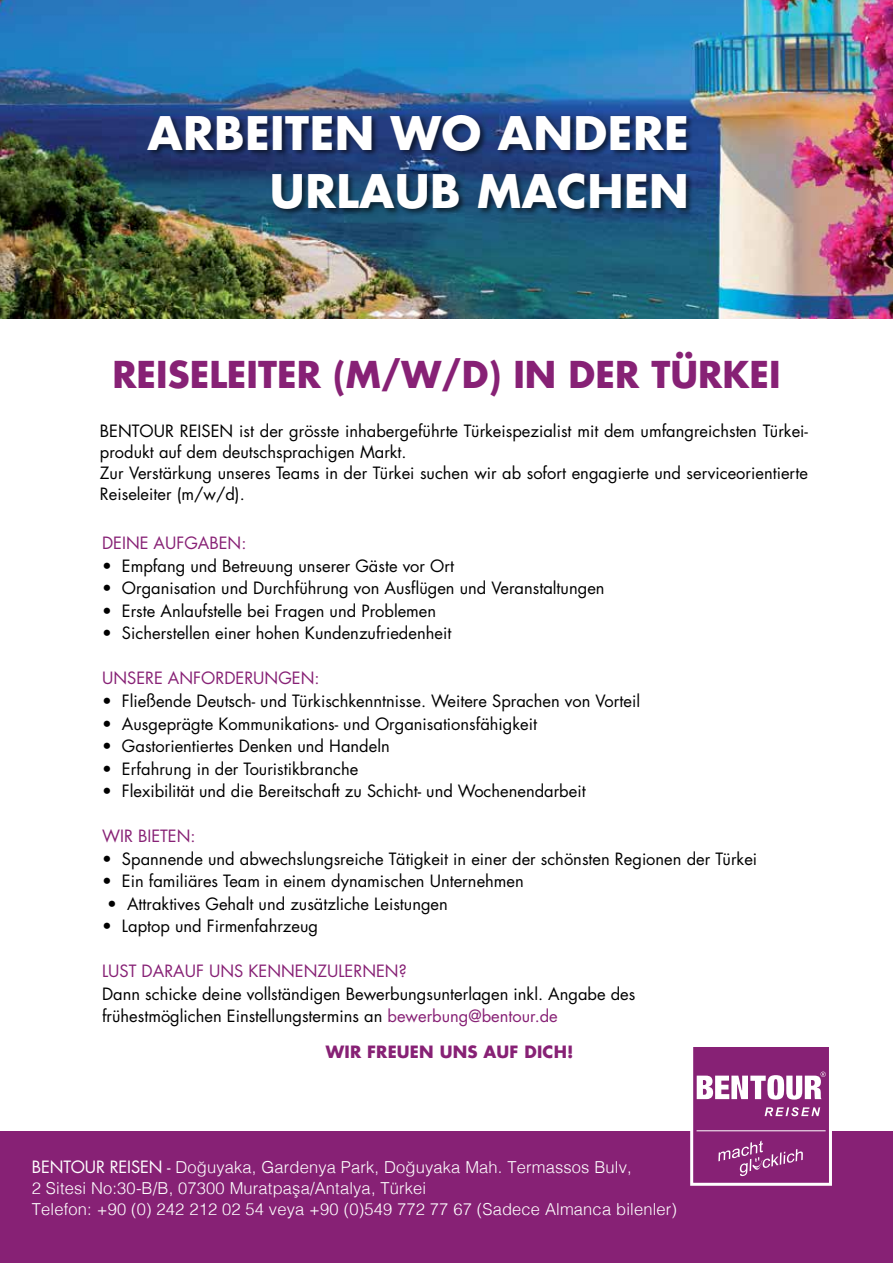
<style>
.page{position:relative;width:893px;height:1263px;background:#fff}
.page>*{position:absolute;margin:0;border:0;box-sizing:border-box;transform-origin:0 0}
.t1{font:700 45px/58.5px "Futura Std";letter-spacing:.01em;color:#fff;text-align:right}
.t2{font:700 36px "Futura Std";color:#872175}
.t3{font:16.5px/21px "Futura Std";color:#000}
.t4{font:300 16.5px/21px "Helvetica";letter-spacing:.01em;color:#fff}
.t5{font:16.5px "Futura Std";color:#872175}
.t6{font:700 16.5px "Futura Std";letter-spacing:.01em;color:#872175}
.s1{color:#872175}
.s2{font-family:"Futura Std";font-weight:400}
</style>
<div class="page">
<div style="left:0;top:1131px;width:893px;height:132px;background:#872175"></div>
<img style="left:0;top:0;width:893px;height:319px">
<div style="left:692px;top:1045px;width:138px;height:139px;background:#872175"></div>
<hr style="left:696px;top:1130px;width:130px;height:1px;background:#fff">
<svg style="left:697px;top:1071px;width:129px;height:28px"></svg>
<svg style="left:718px;top:1140px;width:85px;height:36px"></svg>
<svg style="left:765px;top:1107px;width:55px;height:9px"></svg>
<div style="left:690px;top:1044px;width:142px;height:142px;border:3px solid #fff"></div>
<div style="left:146px;top:114px;width:548px;height:102px;background:#000;opacity:.55"></div>
<h1 class="t1" style="left:147px;top:103px;width:543px">ARBEITEN WO ANDERE<br>URLAUB MACHEN</h1>
<h2 class="t2" style="left:112px;top:350px;width:670px">REISELEITER (M/W/D) IN DER TÜRKEI</h2>
<p class="t3" style="left:100px;top:420px;width:710px">BENTOUR REISEN ist der grösste inhabergeführte Türkeispezialist mit dem umfangreichsten Türkei&shy;produkt auf dem deutschsprachigen Markt.<br>Zur Verstärkung unseres Teams in der Türkei suchen wir ab sofort engagierte und serviceorientierte Reiseleiter (m/w/d).</p>
<p class="t5" style="left:102px;top:533px;width:146px">DEINE AUFGABEN:</p>
<p class="t3" style="left:102px;top:555px;width:354px">• Empfang und Betreuung unserer Gäste vor Ort</p>
<p class="t3" style="left:102px;top:578px;width:504px">• Organisation und Durchführung von Ausflügen und Veranstaltungen</p>
<p class="t3" style="left:102px;top:600px;width:336px">• Erste Anlaufstelle bei Fragen und Problemen</p>
<p class="t3" style="left:102px;top:623px;width:351px">• Sicherstellen einer hohen Kundenzufriedenheit</p>
<p class="t5" style="left:102px;top:668px;width:219px">UNSERE ANFORDERUNGEN:</p>
<p class="t3" style="left:102px;top:691px;width:540px">• Fließende Deutsch- und Türkischkenntnisse. Weitere Sprachen von Vorteil</p>
<p class="t3" style="left:102px;top:713px;width:437px">• Ausgeprägte Kommunikations- und Organisationsfähigkeit</p>
<p class="t3" style="left:102px;top:736px;width:289px">• Gastorientiertes Denken und Handeln</p>
<p class="t3" style="left:102px;top:758px;width:258px">• Erfahrung in der Touristikbranche</p>
<p class="t3" style="left:102px;top:781px;width:485px">• Flexibilität und die Bereitschaft zu Schicht- und Wochenendarbeit</p>
<p class="t5" style="left:102px;top:825px;width:95px">WIR BIETEN:</p>
<p class="t3" style="left:102px;top:848px;width:657px">• Spannende und abwechslungsreiche Tätigkeit in einer der schönsten Regionen der Türkei</p>
<p class="t3" style="left:102px;top:871px;width:423px">• Ein familiäres Team in einem dynamischen Unternehmen</p>
<p class="t3" style="left:107px;top:893px;width:342px">• Attraktives Gehalt und zusätzliche Leistungen</p>
<p class="t3" style="left:102px;top:916px;width:217px">• Laptop und Firmenfahrzeug</p>
<p class="t5" style="left:102px;top:960px;width:306px">LUST DARAUF UNS KENNENZULERNEN?</p>
<p class="t3" style="left:102px;top:982px;width:535px;line-height:22.5px">Dann schicke deine vollständigen Bewerbungsunterlagen inkl. Angabe des frühestmöglichen Einstellungstermins an <span class="s1">bewerbung@bentour.de</span></p>
<p class="t6" style="left:326px;top:1041px;width:249px">WIR FREUEN UNS AUF DICH!</p>
<p class="t4" style="left:32px;top:1155px;width:647px"><span class="s2">BENTOUR REISEN -</span> Doğuyaka, Gardenya Park, Doğuyaka Mah. Termassos Bulv,<br>2 Sitesi No:30-B/B, 07300 Muratpaşa/Antalya, Türkei<br>Telefon: +90 (0) 242 212 02 54 veya +90 (0)549 772 77 67 (Sadece Almanca bilenler)</p>
</div>
